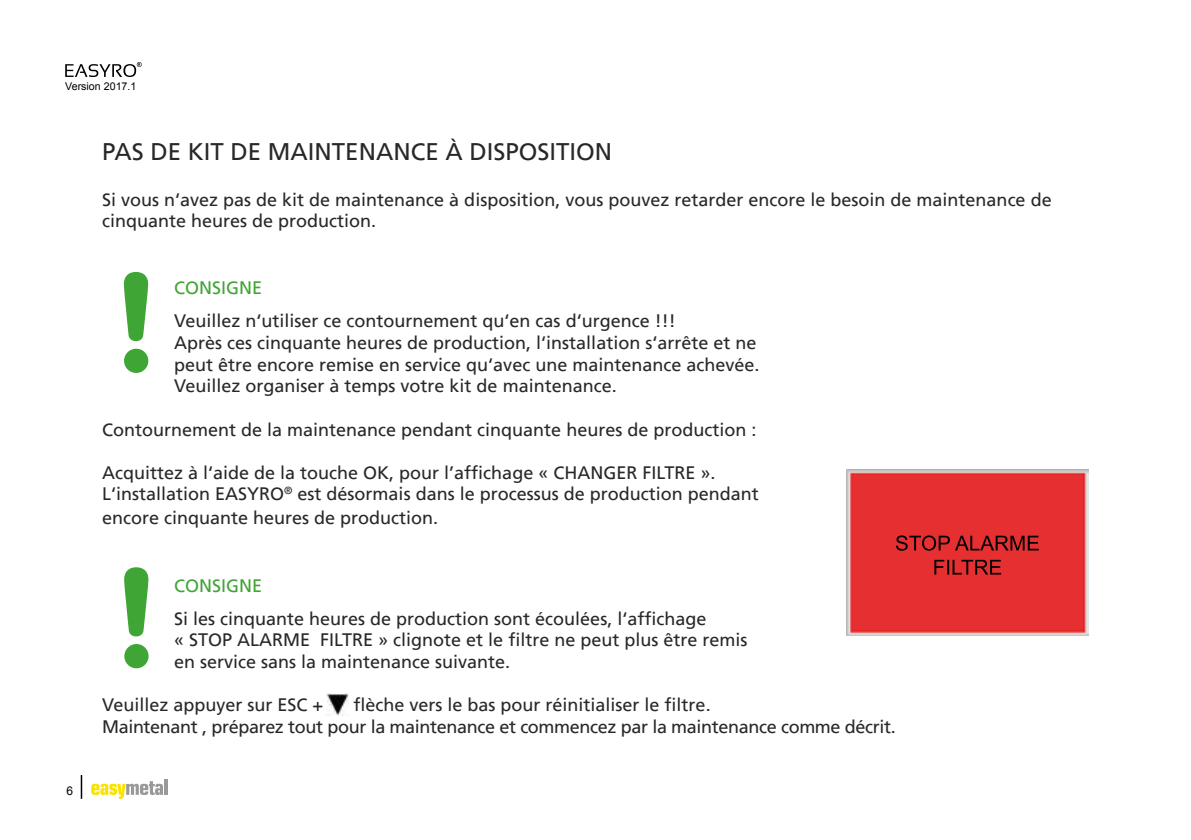
<style>
.page{position:relative;width:1191px;height:840px;background:#fff}
.page>*{position:absolute;margin:0;border:0;box-sizing:border-box;transform-origin:0 0}
.t1{font:24px "Frutiger LT";color:#282827}
.t2{font:18px/21.6px "Frutiger LT";color:#282827}
.t3{font:18px/21.6px "Frutiger LT";letter-spacing:-.02em;color:#282827}
.t4{font:18px "Frutiger LT";color:#3fa535}
.t5{font:12px "Arial";color:#000}
.t6{font:10.6px "Arial";color:#000}
</style>
<div class="page">
<svg style="left:81px;top:775px;width:1px;height:23px"></svg>
<svg style="left:91px;top:781px;width:72px;height:17px"></svg>
<hr style="left:164px;top:779px;width:3px;height:15px;background:#9a999a">
<svg style="left:65px;top:62px;width:77px;height:15px"></svg>
<img style="left:846px;top:469px;width:243px;height:166px">
<div style="left:124px;top:348px;width:24px;height:25px;background:#3fa535;border-radius:50%"></div>
<svg style="left:124px;top:272px;width:24px;height:69px"></svg>
<div style="left:124px;top:643px;width:25px;height:25px;background:#3fa535;border-radius:50%"></div>
<svg style="left:124px;top:567px;width:24px;height:69px"></svg>
<img style="left:326px;top:693px;width:22px;height:21px">
<svg style="left:934px;top:559px;width:67px;height:15px"></svg>
<svg style="left:896px;top:535px;width:142px;height:15px;background:#9e2021"></svg>
<p class="t6" style="left:65px;top:79px;width:73px">Version 2017.1</p>
<h1 class="t1" style="left:102px;top:137px;width:511px">PAS DE KIT DE MAINTENANCE À DISPOSITION</h1>
<p class="t2" style="left:102px;top:188px;width:951px">Si vous n‘avez pas de kit de maintenance à disposition, vous pouvez retarder encore le besoin de maintenance de cinquante heures de production.</p>
<p class="t4" style="left:174px;top:277px;width:90px">CONSIGNE</p>
<p class="t2" style="left:174px;top:310px;width:587px">Veuillez n‘utiliser ce contournement qu‘en cas d‘urgence !!!<br>Après ces cinquante heures de production, l‘installation s‘arrête et ne peut être encore remise en service qu‘avec une maintenance achevée.<br>Veuillez organiser à temps votre kit de maintenance.</p>
<p class="t2" style="left:102px;top:418px;width:656px">Contournement de la maintenance pendant cinquante heures de production :</p>
<p class="t2" style="left:102px;top:461px;width:658px">Acquittez à l‘aide de la touche OK, pour l’affichage « CHANGER FILTRE ».<br>L‘installation EASYRO<sup>®</sup> est désormais dans le processus de production pendant</p>
<p class="t2" style="left:102px;top:507px;width:338px">encore cinquante heures de production.</p>
<p class="t5" style="left:66px;top:782px;width:8px">6</p>
<p class="t4" style="left:174px;top:574px;width:90px">CONSIGNE</p>
<p class="t2" style="left:174px;top:607px;width:575px">Si les cinquante heures de production sont écoulées, l‘affichage<br>« STOP ALARME FILTRE » clignote et le filtre ne peut plus être remis en service sans la maintenance suivante.</p>
<p class="t2" style="left:102px;top:693px;width:223px">Veuillez appuyer sur ESC +</p>
<p class="t3" style="left:102px;top:693px;width:795px;text-indent:251px">flèche vers le bas pour réinitialiser le filtre.<br>Maintenant , préparez tout pour la maintenance et commencez par la maintenance comme décrit.</p>
</div>
